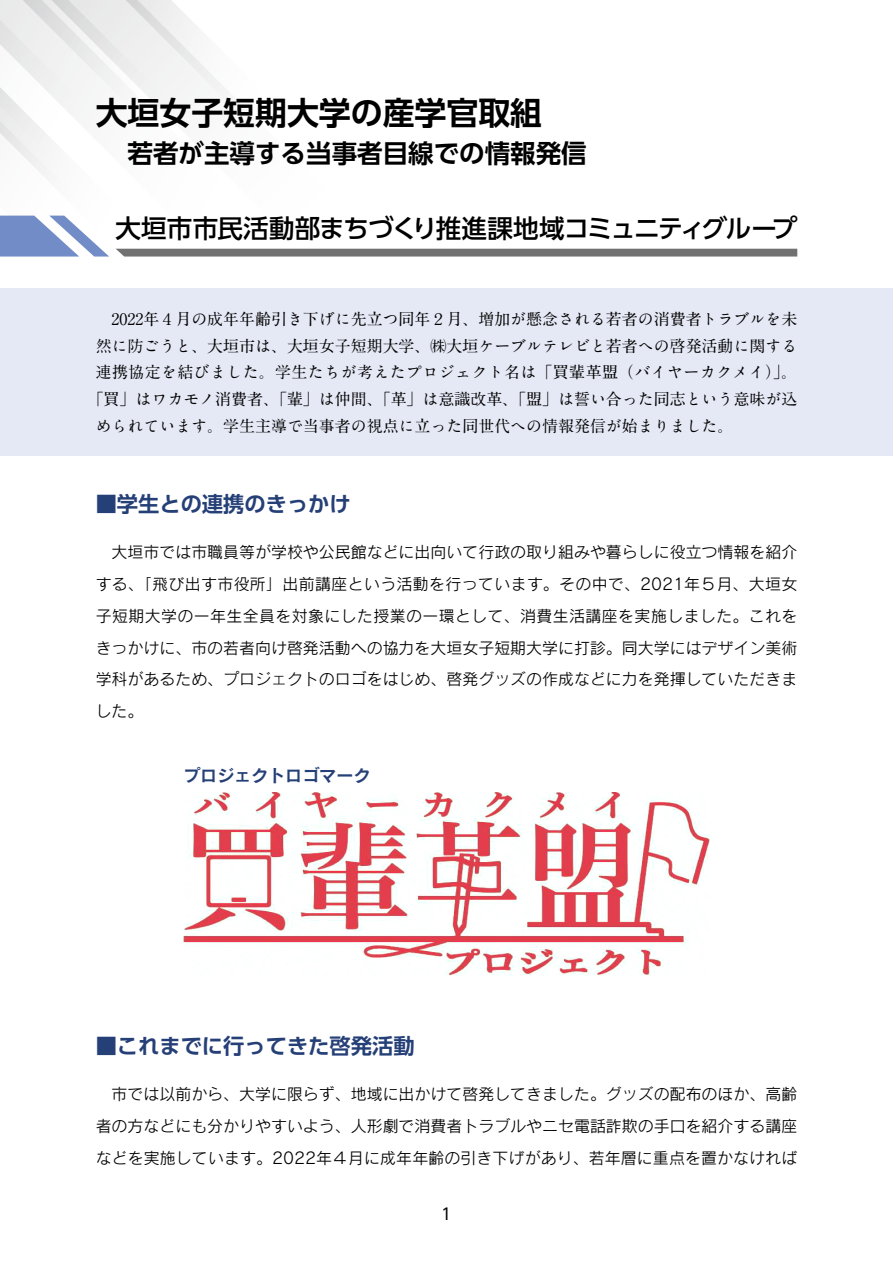
<style>
.page{position:relative;width:893px;height:1263px;background:#fff}
.page>*{position:absolute;margin:0;border:0;box-sizing:border-box;transform-origin:0 0}
.t1{font:700 31.95px "UD Shin Go Pr 6 N De";color:#000}
.t2{font:500 25.5px "UD Shin Go Pr 6 N";letter-spacing:-.035em;color:#000}
.t3{font:700 25.5px "UD Shin Go Pr 6 N De";color:#000}
.t4{font:700 21.3px "UD Shin Go Pr 6 N De";color:#253f77}
.t5{font:16.95px "Rodin Pro N B";color:#253f77}
.t6{font:15.9px/32px "Rodin Pro N M";color:#000;text-align:justify}
.t7{font:700 15.9px "A1 Mincho Std";color:#000}
.t8{font:700 15.9px "A1 Mincho Std";letter-spacing:.025em;color:#000}
.t9{font:15.9px "UD Shin Go Pr 6 N";color:#000}
</style>
<div class="page">
<img style="left:183px;top:792px;width:527px;height:183px">
<svg style="left:0;top:0;width:797px;height:257px"></svg>
<div style="left:0;top:289px;width:893px;height:167px;background:#e5e8f5"></div>
<h1 class="t1" style="left:96px;top:87px;width:448px">大垣女子短期大学の産学官取組</h1>
<h2 class="t3" style="left:128px;top:133px;width:461px">若者が主導する当事者目線での情報発信</h2>
<h2 class="t2" style="left:115px;top:208px;width:683px">大垣市市民活動部まちづくり推進課地域コミュニティグループ</h2>
<p class="t7" style="left:96px;top:306px;width:703px">　２０２２年４月の成年年齢引き下げに先立つ同年２月、増加が懸念される若者の消費者トラブルを未</p>
<p class="t7" style="left:96px;top:333px;width:703px">然に防ごうと、大垣市は、大垣女子短期大学、㈱大垣ケーブルテレビと若者への啓発活動に関する</p>
<p class="t8" style="left:96px;top:359px;width:703px">連携協定を結びました。学生たちが考えたプロジェクト名は「買輩革盟（バイヤーカクメイ）」。</p>
<p class="t7" style="left:88px;top:386px;width:711px">「買」はワカモノ消費者、「輩」は仲間、「革」は意識改革、「盟」は誓い合った同志という意味が込</p>
<p class="t7" style="left:96px;top:413px;width:639px">められています。学生主導で当事者の視点に立った同世代への情報発信が始まりました。</p>
<h3 class="t4" style="left:96px;top:487px;width:257px">■学生との連携のきっかけ</h3>
<p class="t6" style="left:96px;top:535px;width:703px">　大垣市では市職員等が学校や公民館などに出向いて行政の取り組みや暮らしに役立つ情報を紹介する、「飛び出す市役所」出前講座という活動を行っています。その中で、２０２１年５月、大垣女子短期大学の一年生全員を対象にした授業の一環として、消費生活講座を実施しました。これをきっかけに、市の若者向け啓発活動への協力を大垣女子短期大学に打診。同大学にはデザイン美術学科があるため、プロジェクトのロゴをはじめ、啓発グッズの作成などに力を発揮していただきました。</p>
<p class="t5" style="left:183px;top:764px;width:189px">プロジェクトロゴマーク</p>
<h3 class="t4" style="left:96px;top:1029px;width:320px">■これまでに行ってきた啓発活動</h3>
<p class="t6" style="left:96px;top:1077px;width:703px;text-indent:16px">市では以前から、大学に限らず、地域に出かけて啓発してきました。グッズの配布のほか、高齢者の方などにも分かりやすいよう、人形劇で消費者トラブルやニセ電話詐欺の手口を紹介する講座などを実施しています。２０２２年４月に成年年齢の引き下げがあり、若年層に重点を置かなければ</p>
<p class="t9" style="left:441px;top:1201px;width:12px">1</p>
</div>
